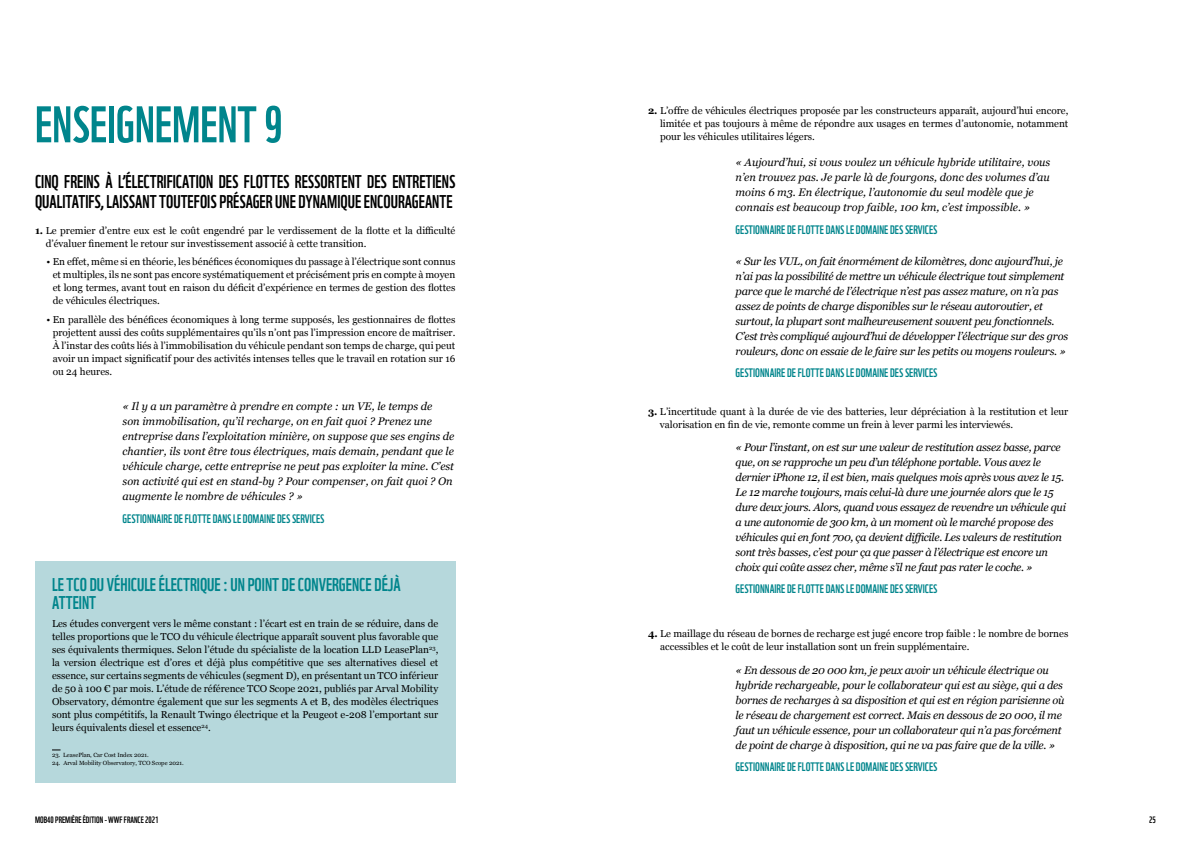
<style>
.page{position:relative;width:1191px;height:842px;background:#fff}
.page>*{position:absolute;margin:0;border:0;box-sizing:border-box;transform-origin:0 0}
.t1{font:50px "WWF";color:#00858c}
.t2{font:18px/20px "WWF";color:#000}
.t3{font:18px/18px "WWF";color:#00858c}
.t4{font:12px "WWF";color:#00858c}
.t5{font:italic 11px/15px "Georgia";letter-spacing:-.02em;color:#000}
.t6{font:italic 11px/15px "Georgia";color:#000}
.t7{font:10px/13px "Georgia";color:#000;text-align:justify}
.t8{font:9px "WWF";color:#000}
.t9{font:6px "Georgia";color:#000}
.s1{font-weight:700}
</style>
<div class="page">
<div style="left:35px;top:561px;width:420px;height:221px;background:#b6d8dc"></div>
<h1 class="t1" style="left:35px;top:85px;width:249px">ENSEIGNEMENT 9</h1>
<h2 class="t2" style="left:35px;top:170px;width:422px">CINQ FREINS À L’ÉLECTRIFICATION DES FLOTTES RESSORTENT DES ENTRETIENS<br>QUALITATIFS, LAISSANT TOUTEFOIS PRÉSAGER UNE DYNAMIQUE ENCOURAGEANTE</h2>
<p class="t7" style="left:46px;top:223px;width:411px;text-indent:-11px"><span class="s1">1.</span> Le premier d’entre eux est le coût engendré par le verdissement de la flotte et la difficulté d’évaluer finement le retour sur investissement associé à cette transition.</p>
<p class="t7" style="left:53px;top:255px;width:404px;text-indent:-6px">• En effet, même si en théorie, les bénéfices économiques du passage à l’électrique sont connus et multiples, ils ne sont pas encore systématiquement et précisément pris en compte à moyen et long termes, avant tout en raison du déficit d’expérience en termes de gestion des flottes de véhicules électriques.</p>
<p class="t7" style="left:53px;top:313px;width:404px;text-indent:-6px">• En parallèle des bénéfices économiques à long terme supposés, les gestionnaires de flottes projettent aussi des coûts supplémentaires qu’ils n’ont pas l’impression encore de maîtriser.<br>À l’instar des coûts liés à l’immobilisation du véhicule pendant son temps de charge, qui peut avoir un impact significatif pour des activités intenses telles que le travail en rotation sur 16 ou 24 heures.</p>
<p class="t6" style="left:123px;top:398px;width:333px">« Il y a un paramètre à prendre en compte : un VE, le temps de<br>son immobilisation, qu’il recharge, on en fait quoi ? Prenez une entreprise dans l’exploitation minière, on suppose que ses engins de chantier, ils vont être tous électriques, mais demain, pendant que le véhicule charge, cette entreprise ne peut pas exploiter la mine. C’est son activité qui est en stand-by ? Pour compenser, on fait quoi ? On augmente le nombre de véhicules ? »</p>
<p class="t4" style="left:123px;top:509px;width:203px">GESTIONNAIRE DE FLOTTE DANS LE DOMAINE DES SERVICES</p>
<h2 class="t3" style="left:52px;top:573px;width:350px">LE TCO DU VÉHICULE ÉLECTRIQUE : UN POINT DE CONVERGENCE DÉJÀ<br>ATTEINT</h2>
<p class="t7" style="left:52px;top:617px;width:388px">Les études convergent vers le même constant : l’écart est en train de se réduire, dans de telles proportions que le TCO du véhicule électrique apparaît souvent plus favorable que ses équivalents thermiques. Selon l’étude du spécialiste de la location LLD LeasePlan<sup>23</sup>, la version électrique est d’ores et déjà plus compétitive que ses alternatives diesel et essence, sur certains segments de véhicules (segment D), en présentant un TCO inférieur de 50 à 100 € par mois. L’étude de référence TCO Scope 2021, publiés par Arval Mobility Observatory, démontre également que sur les segments A et B, des modèles électriques sont plus compétitifs, la Renault Twingo électrique et la Peugeot e-208 l’emportant sur leurs équivalents diesel et essence<sup>24</sup>.</p>
<p class="t9" style="left:52px;top:750px;width:98px">23. LeasePlan, Car Cost Index 2021.</p>
<p class="t9" style="left:52px;top:759px;width:133px">24. Arval Mobility Observatory, TCO Scope 2021.</p>
<p class="t7" style="left:660px;top:104px;width:410px;text-indent:-12px"><span class="s1">2.</span> L’offre de véhicules électriques proposée par les constructeurs apparaît, aujourd’hui encore, limitée et pas toujours à même de répondre aux usages en termes d’autonomie, notamment pour les véhicules utilitaires légers.</p>
<p class="t6" style="left:735px;top:154px;width:316px">« Aujourd’hui, si vous voulez un véhicule hybride utilitaire, vous n’en trouvez pas. Je parle là de fourgons, donc des volumes d’au moins 6 m3. En électrique, l’autonomie du seul modèle que je connais est beaucoup trop faible, 100 km, c’est impossible. »</p>
<p class="t4" style="left:735px;top:220px;width:203px">GESTIONNAIRE DE FLOTTE DANS LE DOMAINE DES SERVICES</p>
<p class="t5" style="left:735px;top:253px;width:334px">« Sur les VUL, on fait énormément de kilomètres, donc aujourd’hui, je n’ai pas la possibilité de mettre un véhicule électrique tout simplement parce que le marché de l’électrique n’est pas assez mature, on n’a pas assez de points de charge disponibles sur le réseau autoroutier, et surtout, la plupart sont malheureusement souvent peu fonctionnels.<br>C’est très compliqué aujourd’hui de développer l’électrique sur des gros rouleurs, donc on essaie de le faire sur les petits ou moyens rouleurs. »</p>
<p class="t4" style="left:735px;top:363px;width:203px">GESTIONNAIRE DE FLOTTE DANS LE DOMAINE DES SERVICES</p>
<p class="t7" style="left:660px;top:405px;width:410px;text-indent:-12px"><span class="s1">3.</span> L’incertitude quant à la durée de vie des batteries, leur dépréciation à la restitution et leur valorisation en fin de vie, remonte comme un frein à lever parmi les interviewés.</p>
<p class="t5" style="left:735px;top:439px;width:332px">« Pour l’instant, on est sur une valeur de restitution assez basse, parce que, on se rapproche un peu d’un téléphone portable. Vous avez le dernier iPhone 12, il est bien, mais quelques mois après vous avez le 15.<br>Le 12 marche toujours, mais celui-là dure une journée alors que le 15 dure deux jours. Alors, quand vous essayez de revendre un véhicule qui a une autonomie de 300 km, à un moment où le marché propose des véhicules qui en font 700, ça devient difficile. Les valeurs de restitution sont très basses, c’est pour ça que passer à l’électrique est encore un choix qui coûte assez cher, même s’il ne faut pas rater le coche. »</p>
<p class="t4" style="left:735px;top:579px;width:203px">GESTIONNAIRE DE FLOTTE DANS LE DOMAINE DES SERVICES</p>
<p class="t7" style="left:660px;top:626px;width:409px;text-indent:-12px"><span class="s1">4.</span> Le maillage du réseau de bornes de recharge est jugé encore trop faible : le nombre de bornes accessibles et le coût de leur installation sont un frein supplémentaire.</p>
<p class="t5" style="left:735px;top:662px;width:330px">« En dessous de 20 000 km, je peux avoir un véhicule électrique ou hybride rechargeable, pour le collaborateur qui est au siège, qui a des bornes de recharges à sa disposition et qui est en région parisienne où le réseau de chargement est correct. Mais en dessous de 20 000, il me faut un véhicule essence, pour un collaborateur qui n’a pas forcément de point de charge à disposition, qui ne va pas faire que de la ville. »</p>
<p class="t4" style="left:735px;top:757px;width:203px">GESTIONNAIRE DE FLOTTE DANS LE DOMAINE DES SERVICES</p>
<p class="t8" style="left:35px;top:813px;width:125px">MOB40 PREMIÈRE ÉDITION - WWF FRANCE 2021</p>
<p class="t8" style="left:1149px;top:813px;width:8px">25</p>
</div>
